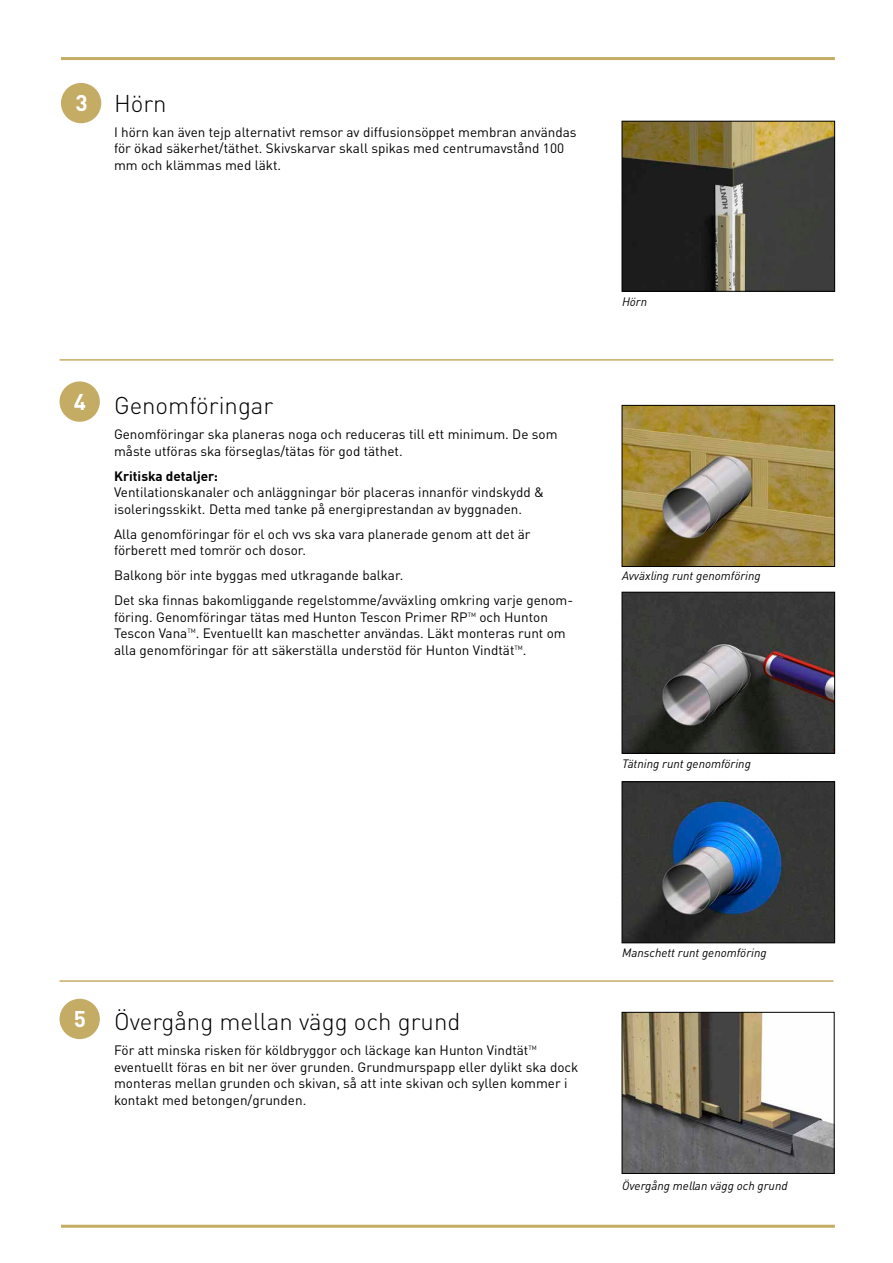
<style>
.page{position:relative;width:893px;height:1263px;background:#fff}
.page>*{position:absolute;margin:0;border:0;box-sizing:border-box;transform-origin:0 0}
.t1{font:300 24px "DINOT";color:#000}
.t2{font:700 22.5px "DINOT";color:#fff}
.t3{font:13.5px/16.5px "DINOT";color:#000}
.t4{font:700 13.5px "DINOT";color:#000}
.t5{font:italic 12px "DINOT";color:#000}
.s1{font-weight:700;font-size:22.5px;color:#fff}
</style>
<div class="page">
<hr style="left:61px;top:1225px;width:774px;height:3px;background:#c5ac65">
<div style="left:61px;top:83px;width:40px;height:40px;background:#c5ac65;border-radius:50%"></div>
<div style="left:60px;top:999px;width:40px;height:40px;background:#c5ac65;border-radius:50%"></div>
<div style="left:60px;top:381px;width:40px;height:41px;background:#c5ac65;border-radius:50%"></div>
<hr style="left:61px;top:57px;width:774px;height:3px;background:#c5ac65">
<hr style="left:60px;top:980px;width:773px;height:2px;background:#c5ac65">
<hr style="left:60px;top:359px;width:773px;height:2px;background:#c5ac65">
<img style="left:624px;top:123px;width:209px;height:166px">
<div style="left:622px;top:121px;width:213px;height:170px;border:1px solid #000"></div>
<img style="left:624px;top:407px;width:209px;height:158px">
<div style="left:622px;top:405px;width:213px;height:162px;border:1px solid #000"></div>
<img style="left:624px;top:594px;width:209px;height:157px">
<div style="left:622px;top:592px;width:213px;height:161px;border:1px solid #000"></div>
<img style="left:624px;top:783px;width:209px;height:158px">
<div style="left:622px;top:781px;width:213px;height:162px;border:1px solid #000"></div>
<img style="left:624px;top:1014px;width:208px;height:158px">
<div style="left:622px;top:1012px;width:212px;height:162px;border:1px solid #000"></div>
<h1 class="t1" style="left:75px;top:88px;width:93px"><span class="s1">3</span> Hörn</h1>
<p class="t3" style="left:114px;top:124px;width:464px">I hörn kan även tejp alternativt remsor av diffusionsöppet membran användas för ökad säkerhet/täthet. Skivskarvar skall spikas med centrumavstånd 100 mm och klämmas med läkt.</p>
<h2 class="t2" style="left:74px;top:387px;width:14px">4</h2>
<h1 class="t1" style="left:114px;top:391px;width:161px">Genomföringar</h1>
<p class="t3" style="left:114px;top:426px;width:445px">Genomföringar ska planeras noga och reduceras till ett minimum. De som måste utföras ska förseglas/tätas för god täthet.</p>
<p class="t4" style="left:114px;top:467px;width:105px">Kritiska detaljer:</p>
<p class="t3" style="left:114px;top:484px;width:431px">Ventilationskanaler och anläggningar bör placeras innanför vindskydd &amp; isoleringsskikt. Detta med tanke på energiprestandan av byggnaden.</p>
<p class="t3" style="left:114px;top:525px;width:418px">Alla genomföringar för el och vvs ska vara planerade genom att det är förberett med tomrör och dosor.</p>
<p class="t3" style="left:114px;top:563px;width:461px;line-height:25px">Balkong bör inte byggas med utkragande balkar.<br>Det ska finnas bakomliggande regelstomme/avväxling omkring varje genom-</p>
<p class="t3" style="left:114px;top:608px;width:453px">föring. Genomföringar tätas med Hunton Tescon Primer RP<sup>TM</sup> och Hunton<br>Tescon Vana<sup>TM</sup>. Eventuellt kan maschetter användas. Läkt monteras runt om alla genomföringar för att säkerställa understöd för Hunton Vindtät<sup>TM</sup>.</p>
<p class="t5" style="left:622px;top:294px;width:27px">Hörn</p>
<p class="t5" style="left:622px;top:568px;width:140px">Avväxling runt genomföring</p>
<p class="t5" style="left:622px;top:756px;width:130px">Tätning runt genomföring</p>
<h2 class="t2" style="left:74px;top:1004px;width:14px">5</h2>
<h1 class="t1" style="left:114px;top:1007px;width:348px">Övergång mellan vägg och grund</h1>
<p class="t3" style="left:114px;top:1042px;width:466px">För att minska risken för köldbryggor och läckage kan Hunton Vindtät<sup>TM </sup>eventuellt föras en bit ner över grunden. Grundmurspapp eller dylikt ska dock monteras mellan grunden och skivan, så att inte skivan och syllen kommer i kontakt med betongen/grunden.</p>
<p class="t5" style="left:622px;top:945px;width:146px">Manschett runt genomföring</p>
<p class="t5" style="left:622px;top:1179px;width:167px">Övergång mellan vägg och grund</p>
</div>
